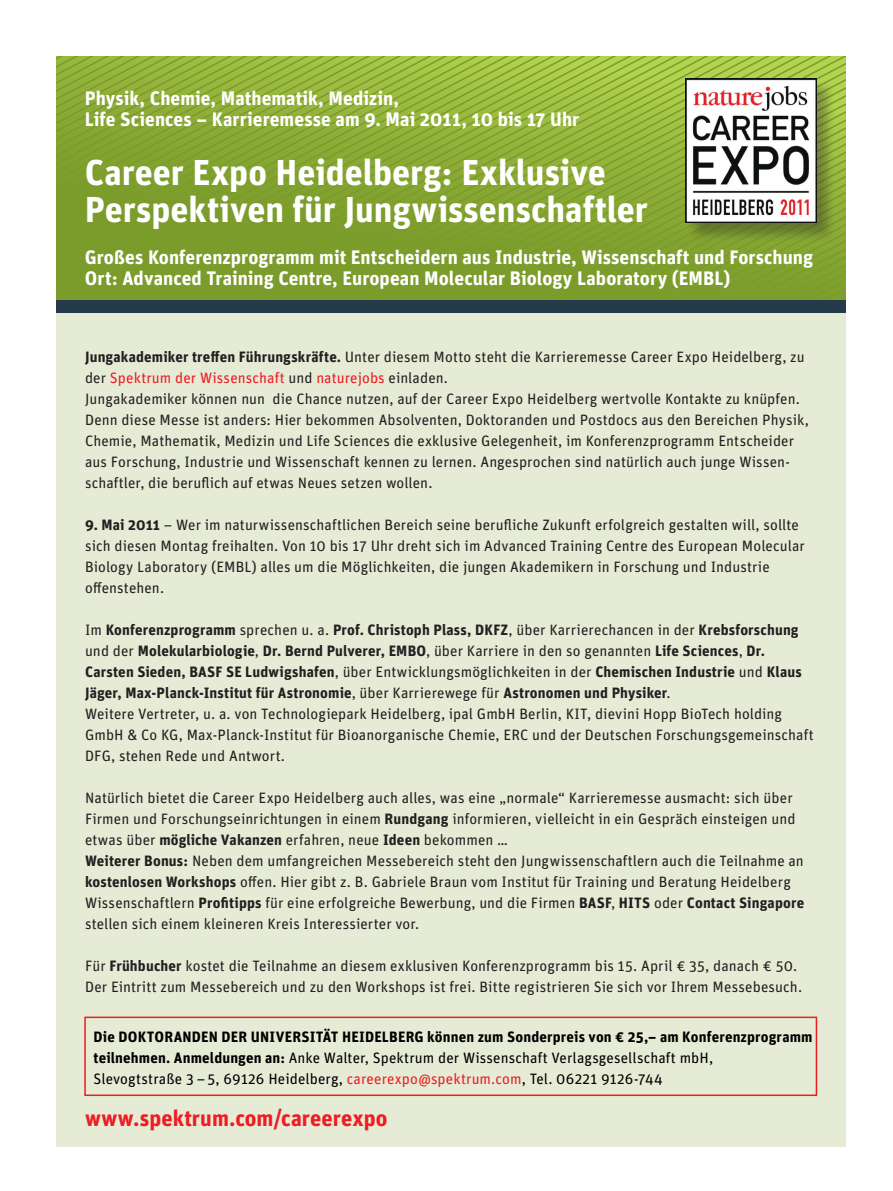
<style>
.page{position:relative;width:893px;height:1191px;background:#fff}
.page>*{position:absolute;margin:0;border:0;box-sizing:border-box;transform-origin:0 0}
.t1{font:700 36px/37.5px "Unit";color:#fff}
.t2{font:700 22.5px "Unit";color:#ee1d23}
.t3{font:700 19.5px/21px "Unit";color:#fff}
.t4{font:15px/21px "Unit";letter-spacing:.005em;color:#231f20}
.t5{font:15px/21px "Unit";letter-spacing:.005em;color:#000}
.t6{font:700 15px "Unit";letter-spacing:.01em;color:#000}
.s1{font-weight:700}
.s2{color:#ee1d23}
</style>
<div class="page">
<svg style="left:56px;top:56px;width:22px;height:244px;background:#80a02e"></svg>
<svg style="left:78px;top:56px;width:30px;height:244px;background:#80a12e"></svg>
<svg style="left:108px;top:56px;width:31px;height:244px;background:#81a12f"></svg>
<svg style="left:139px;top:56px;width:31px;height:244px;background:#81a22f"></svg>
<svg style="left:170px;top:56px;width:31px;height:244px;background:#82a22f"></svg>
<svg style="left:201px;top:56px;width:30px;height:244px;background:#83a330"></svg>
<svg style="left:231px;top:56px;width:31px;height:244px;background:#83a330"></svg>
<svg style="left:262px;top:56px;width:31px;height:244px;background:#84a431"></svg>
<svg style="left:293px;top:56px;width:31px;height:244px;background:#85a531"></svg>
<svg style="left:324px;top:56px;width:30px;height:244px;background:#85a532"></svg>
<svg style="left:354px;top:56px;width:31px;height:244px;background:#86a632"></svg>
<svg style="left:385px;top:56px;width:31px;height:244px;background:#87a733"></svg>
<svg style="left:416px;top:56px;width:30px;height:244px;background:#88a833"></svg>
<svg style="left:446px;top:56px;width:31px;height:244px;background:#88a834"></svg>
<svg style="left:477px;top:56px;width:31px;height:244px;background:#89a934"></svg>
<svg style="left:508px;top:56px;width:31px;height:244px;background:#8aaa35"></svg>
<svg style="left:539px;top:56px;width:30px;height:244px;background:#8bab35"></svg>
<svg style="left:569px;top:56px;width:31px;height:244px;background:#8cac36"></svg>
<svg style="left:600px;top:56px;width:31px;height:244px;background:#8dad36"></svg>
<svg style="left:631px;top:56px;width:31px;height:244px;background:#8eae37"></svg>
<svg style="left:662px;top:56px;width:30px;height:244px;background:#8baa36"></svg>
<svg style="left:722px;top:56px;width:31px;height:244px;background:#88a833"></svg>
<svg style="left:753px;top:56px;width:31px;height:244px;background:#88a834"></svg>
<svg style="left:784px;top:56px;width:62px;height:244px;background:#8dad37"></svg>
<div style="left:55px;top:306px;width:791px;height:840px;background:#e6ebd6"></div>
<div style="left:687px;top:80px;width:149px;height:162px;background:#231f20;opacity:.35"></div>
<img style="left:686px;top:79px;width:130px;height:144px">
<div style="left:55px;top:300px;width:791px;height:13px;background:#253b4c"></div>
<div style="left:84px;top:1016px;width:733px;height:80px;border:2px solid #ee1d23"></div>
<h3 class="t3" style="left:85px;top:87px;width:496px">Physik, Chemie, Mathematik, Medizin,<br>Life Sciences – Karrieremesse am 9. Mai 2011, 10 bis 17 Uhr</h3>
<h1 class="t1" style="left:85px;top:153px;width:565px">Career Expo Heidelberg: Exklusive<br>Perspektiven für Jungwissenschaftler</h1>
<h3 class="t3" style="left:85px;top:246px;width:730px">Großes Konferenzprogramm mit Entscheidern aus Industrie, Wissenschaft und Forschung<br>Ort: Advanced Training Centre, European Molecular Biology Laboratory (EMBL)</h3>
<p class="t4" style="left:85px;top:346px;width:725px"><span class="s1">Jungakademiker treffen Führungskräfte.</span> Unter diesem Motto steht die Karrieremesse Career Expo Heidelberg, zu der <span class="s2">Spektrum der Wissenschaft</span> und <span class="s2">naturejobs</span> einladen.<br>Jungakademiker können nun die Chance nutzen, auf der Career Expo Heidelberg wertvolle Kontakte zu knüpfen.<br>Denn diese Messe ist anders: Hier bekommen Absolventen, Doktoranden und Postdocs aus den Bereichen Physik, Chemie, Mathematik, Medizin und Life Sciences die exklusive Gelegenheit, im Konferenzprogramm Entscheider aus Forschung, Industrie und Wissenschaft kennen zu lernen. Angesprochen sind natürlich auch junge Wissen&shy;schaftler, die beruflich auf etwas Neues setzen wollen.</p>
<p class="t4" style="left:85px;top:514px;width:721px"><span class="s1">9. Mai 2011</span> – Wer im naturwissenschaftlichen Bereich seine berufliche Zukunft erfolgreich gestalten will, sollte sich diesen Montag freihalten. Von 10 bis 17 Uhr dreht sich im Advanced Training Centre des European Molecular Biology Laboratory (EMBL) alles um die Möglichkeiten, die jungen Akademikern in Forschung und Industrie offenstehen.</p>
<p class="t4" style="left:85px;top:619px;width:730px">Im <span class="s1">Konferenzprogramm</span> sprechen u. a. <span class="s1">Prof. Christoph Plass, DKFZ</span>, über Karrierechancen in der <span class="s1">Krebsforschung </span>und der <span class="s1">Molekularbiologie</span>, <span class="s1">Dr. Bernd Pulverer, EMBO</span>, über Karriere in den so genannten <span class="s1">Life Sciences</span>, <span class="s1">Dr.<br>Carsten Sieden, BASF SE Ludwigshafen</span>, über Entwicklungsmöglichkeiten in der <span class="s1">Chemischen Industrie</span> und <span class="s1">Klaus Jäger, Max-Planck-Institut für Astronomie</span>, über Karrierewege für <span class="s1">Astronomen und Physiker</span>.<br>Weitere Vertreter, u. a. von Technologiepark Heidelberg, ipal GmbH Berlin, KIT, dievini Hopp BioTech holding GmbH &amp; Co KG, Max-Planck-Institut für Bioanorganische Chemie, ERC und der Deutschen Forschungsgemeinschaft DFG, stehen Rede und Antwort.</p>
<p class="t4" style="left:85px;top:787px;width:721px">Natürlich bietet die Career Expo Heidelberg auch alles, was eine „normale“ Karrieremesse ausmacht: sich über Firmen und Forschungseinrichtungen in einem <span class="s1">Rundgang</span> informieren, vielleicht in ein Gespräch einsteigen und etwas über <span class="s1">mögliche Vakanzen</span> erfahren, neue <span class="s1">Ideen</span> bekommen …<br><span class="s1">Weiterer Bonus:</span> Neben dem umfangreichen Messebereich steht den Jungwissenschaftlern auch die Teilnahme an <span class="s1">kostenlosen Workshops</span> offen. Hier gibt z. B. Gabriele Braun vom Institut für Training und Beratung Heidelberg Wissenschaftlern <span class="s1">Profitipps</span> für eine erfolgreiche Bewerbung, und die Firmen <span class="s1">BASF</span>, <span class="s1">HITS</span> oder <span class="s1">Contact Singapore </span>stellen sich einem kleineren Kreis Interessierter vor.</p>
<p class="t4" style="left:85px;top:955px;width:719px">Für <span class="s1">Frühbucher</span> kostet die Teilnahme an diesem exklusiven Konferenzprogramm bis 15. April € 35, danach € 50.<br>Der Eintritt zum Messebereich und zu den Workshops ist frei. Bitte registrieren Sie sich vor Ihrem Messebesuch.</p>
<p class="t6" style="left:94px;top:1028px;width:45px">Die Doktora</p>
<p class="t6" style="left:183px;top:1028px;width:49px">nden der</p>
<p class="t6" style="left:251px;top:1028px;width:28px">Universit</p>
<p class="t6" style="left:323px;top:1028px;width:38px">ät Heidelberg</p>
<p class="t5" style="left:94px;top:1026px;width:720px;text-indent:334px"><span class="s1">können zum Sonderpreis von € 25,– am Konferenzprogramm teilnehmen. Anmeldungen an:</span> Anke Walter, Spektrum der Wissenschaft Verlagsgesellschaft mbH,<br>Slevogtstraße 3 – 5, 69126 Heidelberg, <span class="s2">careerexpo@spektrum.com</span>, Tel. 06221 9126-744</p>
<h2 class="t2" style="left:85px;top:1104px;width:304px">www.spektrum.com/careerexpo</h2>
</div>
